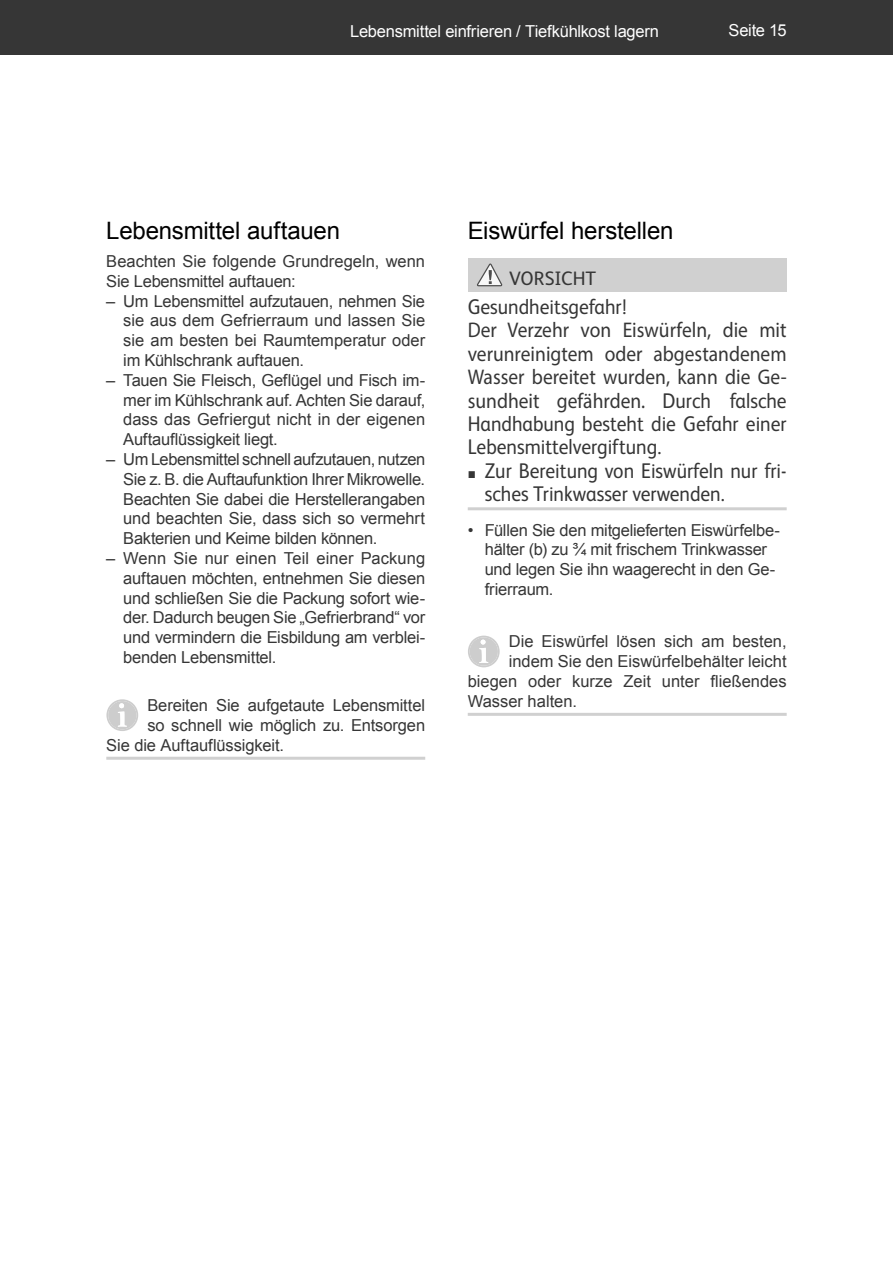
<style>
.page{position:relative;width:893px;height:1263px;background:#fff}
.page>*{position:absolute;margin:0;border:0;box-sizing:border-box;transform-origin:0 0}
.t1{font:24px "Arial";letter-spacing:-.01em;color:#000}
.t2{font:21.3px/23.4px "FS Albert";color:#363636;scale:.92 1}
.t3{font:21.3px/23.4px "Myriad Pro";color:#363636;text-align:justify;scale:.92 1}
.t4{font:19.5px "FS Albert";color:#363636}
.t5{font:16.5px/19.8px "Arial";letter-spacing:-.005em;color:#363636;text-align:justify}
.t6{font:16.5px "Arial";letter-spacing:-.015em;color:#fff}
.s1{font-family:"FS Albert"}
.s2{font-family:"Arial";font-size:14.7px}
</style>
<div class="page">
<div style="left:0;top:0;width:893px;height:54px;background:#363636"></div>
<hr style="left:106px;top:757px;width:319px;height:3px;background:#d0d0d0">
<svg style="left:106px;top:699px;width:32px;height:32px"></svg>
<div style="left:468px;top:259px;width:319px;height:33px;background:#d0d0d0"></div>
<hr style="left:468px;top:507px;width:319px;height:3px;background:#d0d0d0">
<hr style="left:468px;top:713px;width:319px;height:3px;background:#d0d0d0">
<svg style="left:477px;top:263px;width:25px;height:23px"></svg>
<svg style="left:468px;top:636px;width:32px;height:31px"></svg>
<p class="t6" style="left:350px;top:22px;width:310px">Lebensmittel einfrieren / Tiefkühlkost lagern</p>
<p class="t6" style="left:729px;top:21px;width:60px">Seite 15</p>
<h1 class="t1" style="left:106px;top:217px;width:235px">Lebensmittel auftauen</h1>
<p class="t5" style="left:106px;top:251px;width:320px">Beachten Sie folgende Grundregeln, wenn<br>Sie Lebensmittel auftauen:</p>
<p class="t5" style="left:123px;top:291px;width:303px;text-indent:-17px">– Um Lebensmittel aufzutauen, nehmen Sie sie aus dem Gefrierraum und lassen Sie sie am besten bei Raumtemperatur oder im Kühlschrank auftauen.</p>
<p class="t5" style="left:123px;top:370px;width:303px;text-indent:-17px">– Tauen Sie Fleisch, Geflügel und Fisch im&shy;mer im Kühlschrank auf. Ach ten Sie darauf, dass das Gefriergut nicht in der ei ge nen Auf tau flüs sig keit liegt.</p>
<p class="t5" style="left:123px;top:449px;width:303px;text-indent:-17px">– Um Lebensmittel schnell aufzutauen, nutzen Sie z. B. die Auftaufunktion Ihrer Mikrowelle.<br>Beachten Sie dabei die Herstellerangaben und beachten Sie, dass sich so vermehrt Bakterien und Keime bilden können.</p>
<p class="t5" style="left:123px;top:548px;width:303px;text-indent:-17px">– Wenn Sie nur einen Teil einer Packung auftauen möchten, entnehmen Sie diesen und schließen Sie die Packung sofort wie&shy;der. Dadurch beugen Sie „Gefrierbrand“ vor und vermindern die Eisbildung am verblei&shy;benden Lebensmittel.</p>
<p class="t5" style="left:147px;top:695px;width:279px">Bereiten Sie aufgetaute Lebensmittel</p>
<p class="t5" style="left:147px;top:715px;width:279px">so schnell wie möglich zu. Entsorgen</p>
<p class="t5" style="left:106px;top:735px;width:179px">Sie die Auftauflüssigkeit.</p>
<h1 class="t1" style="left:468px;top:217px;width:207px">Eiswürfel herstellen</h1>
<p class="t4" style="left:509px;top:271px;width:89px">VORSICHT</p>
<p class="t2" style="left:468px;top:297px;width:174px">Gesundheitsgefahr!</p>
<p class="t3" style="left:468px;top:320px;width:348px">Der Verzehr von Eiswürfeln, die mit verunreinigtem oder abgestandenem Wasser bereitet wurden, kann die Ge&shy;sundheit gefährden. <span class="s1">Durch falsche</span></p>
<p class="t2" style="left:468px;top:414px;width:348px">Handhabung besteht die Gefahr einer<br>Lebensmittelvergiftung.</p>
<p class="t2" style="left:485px;top:461px;width:330px;text-indent:-17px"><span class="s2">■</span> Zur Bereitung von Eiswürfeln nur fri&shy;sches Trinkwasser verwenden.</p>
<p class="t5" style="left:485px;top:520px;width:297px;text-align:left;text-indent:-17px">• Füllen Sie den mitgelieferten Eiswürfelbe&shy;hälter (b) zu ¾ mit frischem Trinkwasser und legen Sie ihn waagerecht in den Ge&shy;frierraum.</p>
<p class="t5" style="left:509px;top:632px;width:279px">Die Eiswürfel lösen sich am besten,</p>
<p class="t5" style="left:509px;top:651px;width:279px">indem Sie den Eiswürfelbehälter leicht</p>
<p class="t5" style="left:468px;top:671px;width:320px">biegen oder kurze Zeit unter fließendes</p>
<p class="t5" style="left:468px;top:691px;width:111px">Wasser halten.</p>
</div>
